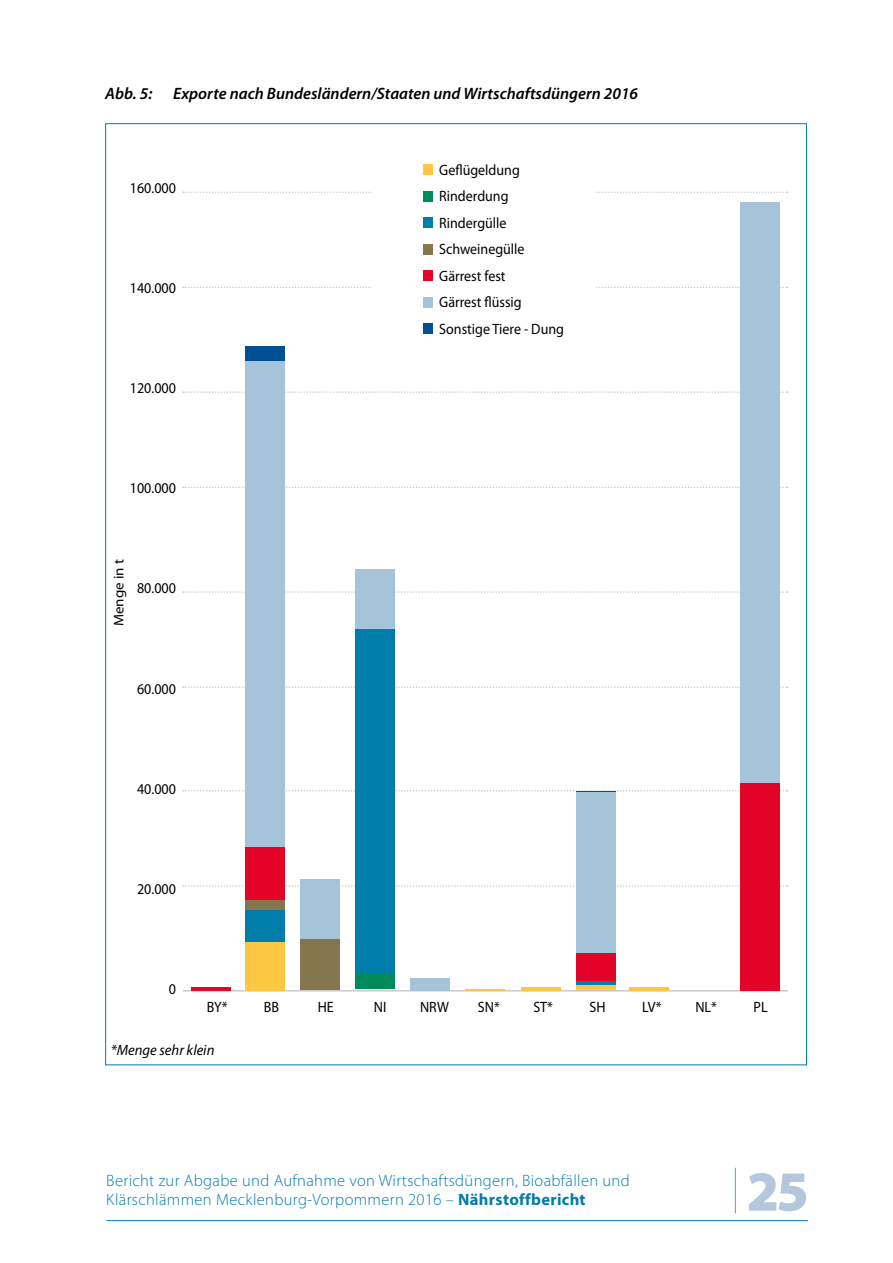
<style>
.page{position:relative;width:893px;height:1263px;background:#fff}
.page>*{position:absolute;margin:0;border:0;box-sizing:border-box;transform-origin:0 0}
.t1{font:900 57px "Myriad Pro";color:#b4c7dd}
.t2{font:300 16.5px/19.5px "Myriad Pro";letter-spacing:.02em;color:#007daa}
.t3{font:italic 600 16.5px "Myriad Pro";color:#000}
.t4{font:15px/26.5px "Myriad Pro";color:#000;scale:.94 1}
.t5{font:italic 15px "Myriad Pro";color:#000}
.t6{font:14.1px "Myriad Pro";color:#000;scale:1.07 1}
.s1{font-weight:700}
</style>
<div class="page">
<hr style="left:106px;top:1220px;width:702px;height:1px;background:#007daa">
<svg style="left:183px;top:790px;width:604px;height:1px"></svg>
<svg style="left:183px;top:591px;width:604px;height:2px"></svg>
<svg style="left:183px;top:391px;width:604px;height:2px"></svg>
<svg style="left:183px;top:192px;width:604px;height:1px"></svg>
<svg style="left:183px;top:885px;width:604px;height:2px"></svg>
<svg style="left:183px;top:686px;width:604px;height:2px"></svg>
<svg style="left:183px;top:487px;width:604px;height:1px"></svg>
<svg style="left:183px;top:287px;width:604px;height:1px"></svg>
<hr style="left:184px;top:990px;width:603px;height:1px;background:#c6c6c6">
<div style="left:245px;top:347px;width:40px;height:14px;background:#005095"></div>
<hr style="left:576px;top:791px;width:39px;height:2px;background:#005095">
<div style="left:245px;top:361px;width:40px;height:486px;background:#a5c3d9"></div>
<div style="left:301px;top:879px;width:39px;height:60px;background:#a5c3d9"></div>
<div style="left:356px;top:570px;width:39px;height:59px;background:#a5c3d9"></div>
<div style="left:411px;top:978px;width:39px;height:12px;background:#a5c3d9"></div>
<div style="left:576px;top:793px;width:39px;height:160px;background:#a5c3d9"></div>
<div style="left:740px;top:202px;width:39px;height:581px;background:#a5c3d9"></div>
<hr style="left:192px;top:987px;width:39px;height:3px;background:#e40428">
<div style="left:245px;top:847px;width:40px;height:54px;background:#e40428"></div>
<div style="left:576px;top:953px;width:39px;height:28px;background:#e40428"></div>
<div style="left:740px;top:783px;width:39px;height:207px;background:#e40428"></div>
<div style="left:245px;top:901px;width:40px;height:9px;background:#867650"></div>
<div style="left:301px;top:939px;width:39px;height:51px;background:#867650"></div>
<div style="left:245px;top:910px;width:40px;height:32px;background:#007daa"></div>
<div style="left:356px;top:629px;width:39px;height:345px;background:#007daa"></div>
<hr style="left:576px;top:981px;width:39px;height:4px;background:#007daa">
<div style="left:356px;top:974px;width:39px;height:15px;background:#008c5a"></div>
<div style="left:245px;top:942px;width:40px;height:48px;background:#fdc643"></div>
<hr style="left:466px;top:989px;width:39px;height:1px;background:#fdc643">
<hr style="left:521px;top:987px;width:39px;height:3px;background:#fdc643">
<div style="left:576px;top:985px;width:39px;height:5px;background:#fdc643"></div>
<hr style="left:630px;top:987px;width:39px;height:3px;background:#fdc643">
<div style="left:372px;top:151px;width:224px;height:196px;background:#fff"></div>
<div style="left:423px;top:164px;width:10px;height:11px;background:#fdc643"></div>
<div style="left:423px;top:191px;width:10px;height:10px;background:#008c5a"></div>
<div style="left:423px;top:217px;width:10px;height:11px;background:#007daa"></div>
<div style="left:423px;top:244px;width:10px;height:10px;background:#867650"></div>
<div style="left:423px;top:270px;width:10px;height:11px;background:#e40428"></div>
<div style="left:423px;top:297px;width:10px;height:10px;background:#a5c3d9"></div>
<div style="left:423px;top:323px;width:10px;height:11px;background:#005095"></div>
<p class="t3" style="left:105px;top:83px;width:49px">Abb. 5:</p>
<p class="t3" style="left:173px;top:83px;width:466px">Exporte nach Bundesländern/Staaten und Wirtschaftsdüngern 2016</p>
<p class="t4" style="left:130px;top:174px;width:51px">160.000</p>
<p class="t4" style="left:130px;top:274px;width:51px">140.000</p>
<p class="t4" style="left:130px;top:374px;width:51px">120.000</p>
<p class="t4" style="left:439px;top:156px;width:134px">Geflügeldung<br>Rinderdung<br>Rindergülle<br>Schweinegülle<br>Gärrest fest<br>Gärrest flüssig<br>Sonstige Tiere - Dung</p>
<p class="t4" style="left:130px;top:475px;width:51px">100.000</p>
<p class="t6" style="left:110px;top:626px;width:64px;rotate:-90deg">Menge in t</p>
<p class="t4" style="left:137px;top:575px;width:43px">80.000</p>
<p class="t4" style="left:137px;top:675px;width:43px">60.000</p>
<p class="t4" style="left:137px;top:775px;width:43px">40.000</p>
<p class="t4" style="left:137px;top:875px;width:43px">20.000</p>
<p class="t4" style="left:169px;top:975px;width:9px">0</p>
<p class="t4" style="left:207px;top:994px;width:24px">BY*</p>
<p class="t4" style="left:264px;top:994px;width:18px">BB</p>
<p class="t4" style="left:318px;top:994px;width:19px">HE</p>
<p class="t4" style="left:374px;top:994px;width:15px">NI</p>
<p class="t4" style="left:420px;top:994px;width:32px">NRW</p>
<p class="t4" style="left:478px;top:994px;width:25px">SN*</p>
<p class="t4" style="left:533px;top:994px;width:22px">ST*</p>
<p class="t4" style="left:589px;top:994px;width:19px">SH</p>
<p class="t4" style="left:642px;top:994px;width:22px">LV*</p>
<p class="t4" style="left:695px;top:994px;width:25px">NL*</p>
<p class="t4" style="left:753px;top:994px;width:16px">PL</p>
<p class="t5" style="left:111px;top:1041px;width:105px">*Menge sehr klein</p>
<p class="t2" style="left:106px;top:1170px;width:525px">Bericht zur Abgabe und Aufnahme von Wirtschaftsdüngern, Bioabfällen und<br>Klärschlämmen Mecklenburg-Vorpommern 2016 – <span class="s1">Nährstoffbericht</span></p>
<h1 class="t1" style="left:734px;top:1153px;width:76px"><sup>|</sup> 25</h1>
</div>
